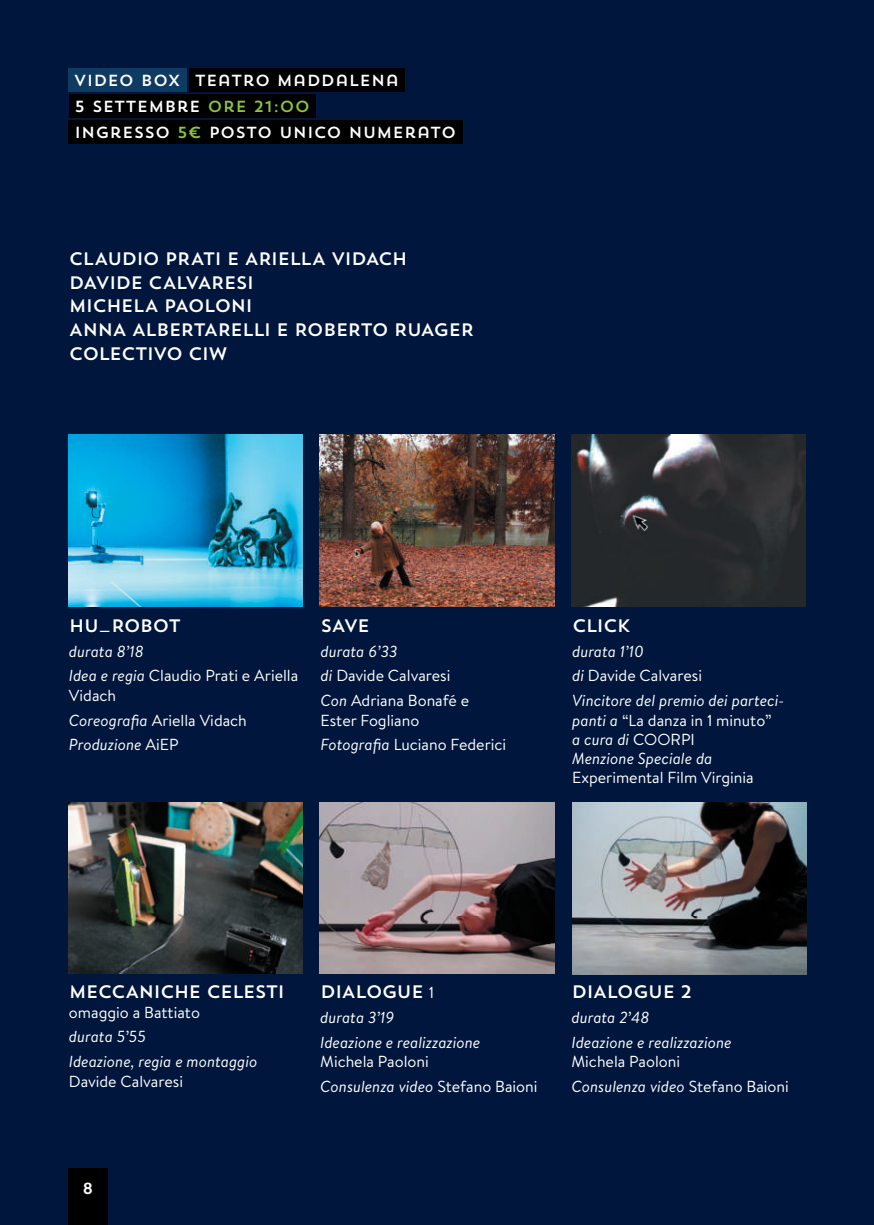
<style>
.page{position:relative;width:874px;height:1225px;background:#fff}
.page>*{position:absolute;margin:0;border:0;box-sizing:border-box;transform-origin:0 0}
.t1{font:18px/23.6px "Trend Sans One";letter-spacing:-.06em;color:#fff}
.t2{font:16px/24.8px "Brandon Text";color:#fff}
.t3{font:italic 16px/24.8px "Brandon Text";color:#fff}
.t4{font:16px/26.2px "Trend Sans One";color:#fff}
.s1{color:#8bc63e}
.s2{font-style:normal}
.s3{font-style:italic}
.s4{font-family:"Brandon Text";font-size:16px}
</style>
<div class="page">
<div style="left:856px;top:0;width:17px;height:1225px;background:#00163c"></div>
<div style="left:0;top:0;width:856px;height:1225px;background:#00163c"></div>
<div style="left:68px;top:1168px;width:40px;height:57px;background:#000"></div>
<div style="left:69px;top:94px;width:246px;height:24px;background:#000"></div>
<div style="left:69px;top:120px;width:393px;height:24px;background:#000"></div>
<div style="left:189px;top:68px;width:215px;height:23px;background:#000"></div>
<div style="left:68px;top:68px;width:118px;height:23px;background:#0f3a62"></div>
<img style="left:68px;top:435px;width:234px;height:172px">
<img style="left:68px;top:802px;width:234px;height:171px">
<img style="left:319px;top:802px;width:235px;height:171px">
<img style="left:572px;top:802px;width:234px;height:172px">
<img style="left:319px;top:435px;width:235px;height:172px">
<img style="left:571px;top:435px;width:234px;height:172px">
<p class="t4" style="left:74px;top:67px;width:327px">VIDEO BOX TEATRO MADDALENA</p>
<p class="t4" style="left:75px;top:93px;width:383px">5 SETTEMBRE <span class="s1">ORE 21:00<br></span>INGRESSO <span class="s1">5€</span> POSTO UNICO NUMERATO</p>
<p class="t1" style="left:69px;top:246px;width:406px">CLAUDIO PRATI E ARIELLA VIDACH<br>DAVIDE CALVARESI<br>MICHELA PAOLONI<br>ANNA ALBERTARELLI E ROBERTO RUAGER<br>COLECTIVO CIW</p>
<p class="t1" style="left:69px;top:613px;width:114px">HU_ROBOT</p>
<p class="t3" style="left:69px;top:638px;width:231px">durata 8’18<br>Idea e regia <span class="s2">Claudio Prati e Ariella</span></p>
<p class="t2" style="left:69px;top:682px;width:179px">Vidach<br><span class="s3">Coreografia</span> Ariella Vidach<br><span class="s3">Produzione</span> AiEP</p>
<p class="t1" style="left:320px;top:613px;width:51px">SAVE</p>
<p class="t2" style="left:320px;top:638px;width:150px"><span class="s3">durata 6’33<br>di</span> Davide Calvaresi<br><span class="s3">Con</span> Adriana Bonafé e</p>
<p class="t2" style="left:320px;top:707px;width:187px">Ester Fogliano<br><span class="s3">Fotografia</span> Luciano Federici</p>
<p class="t1" style="left:572px;top:613px;width:60px">CLICK</p>
<p class="t3" style="left:572px;top:638px;width:213px">durata 1’10<br>di <span class="s2">Davide Calvaresi<br></span>Vincitore del premio dei parteci-</p>
<p class="t3" style="left:572px;top:710px;width:201px;line-height:19.2px">panti a <span class="s2">“La danza in 1 minuto” </span>a cura di <span class="s2">COORPI<br></span>Menzione Speciale da</p>
<p class="t2" style="left:572px;top:764px;width:183px">Experimental Film Virginia</p>
<p class="t1" style="left:69px;top:980px;width:217px">MECCANICHE CELESTI</p>
<p class="t2" style="left:69px;top:999px;width:132px">omaggio a Battiato</p>
<p class="t3" style="left:69px;top:1024px;width:190px">durata 5’55<br>Ideazione, regia e montaggio</p>
<p class="t2" style="left:69px;top:1068px;width:115px">Davide Calvaresi</p>
<p class="t4" style="left:82px;top:1175px;width:13px">8</p>
<p class="t1" style="left:320px;top:980px;width:115px">DIALOGUE <span class="s4">1</span></p>
<p class="t3" style="left:320px;top:1004px;width:161px">durata 3’19<br>Ideazione e realizzazione</p>
<p class="t2" style="left:320px;top:1049px;width:219px">Michela Paoloni<br><span class="s3">Consulenza video</span> Stefano Baioni</p>
<p class="t1" style="left:571px;top:980px;width:122px">DIALOGUE 2</p>
<p class="t3" style="left:571px;top:1004px;width:161px">durata 2’48<br>Ideazione e realizzazione</p>
<p class="t2" style="left:571px;top:1049px;width:219px">Michela Paoloni<br><span class="s3">Consulenza video</span> Stefano Baioni</p>
</div>
